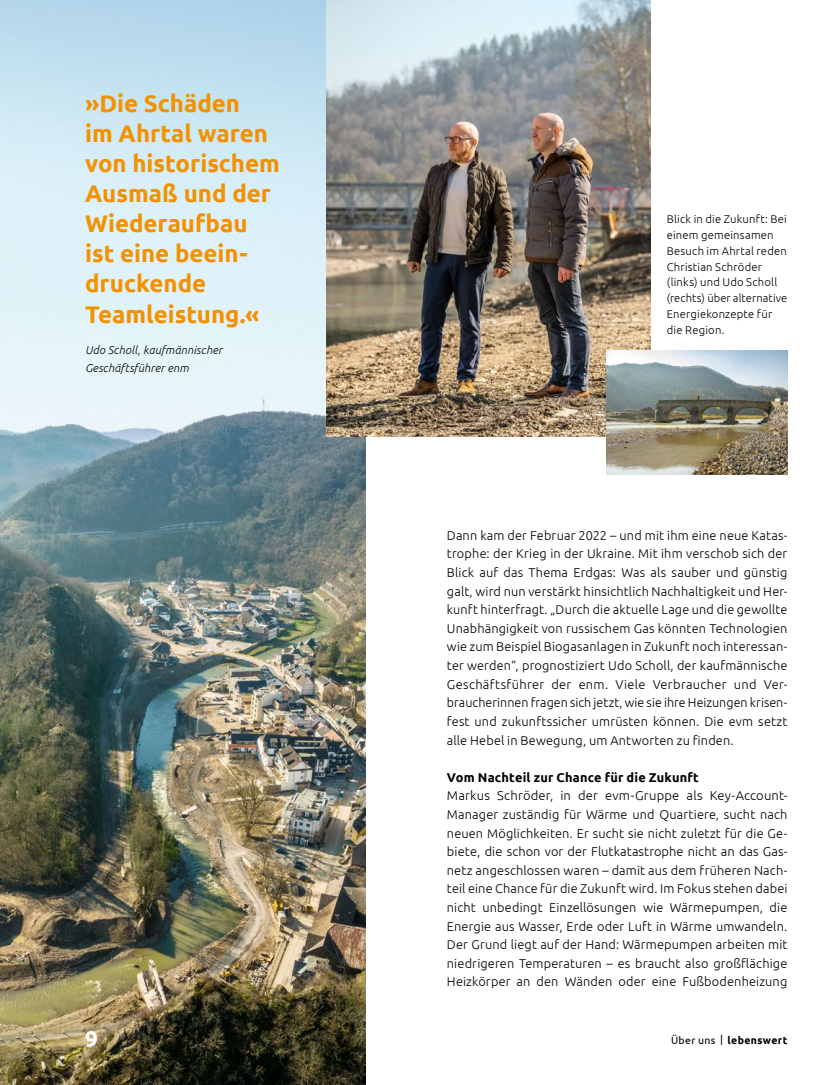
<style>
.page{position:relative;width:830px;height:1085px;background:#fff}
.page>*{position:absolute;margin:0;border:0;box-sizing:border-box;transform-origin:0 0}
.t1{font:700 24px/30.2px "Ubuntu";color:#f39200}
.t2{font:700 22.5px "Ubuntu";color:#fff}
.t3{font:300 12.75px/18.6px "Ubuntu";letter-spacing:.01em;color:#000;text-align:justify}
.t4{font:700 12.75px "Ubuntu";letter-spacing:.015em;color:#000}
.t5{font:300 11.25px/15.8px "Ubuntu";letter-spacing:.015em;color:#000}
.t6{font:italic 300 11.25px/18.6px "Ubuntu";letter-spacing:.015em;color:#000}
.t7{font:700 10.5px "Ubuntu";letter-spacing:.035em;color:#000}
.s1{font-weight:400}
</style>
<div class="page">
<img style="left:0;top:0;width:365px;height:1084px">
<img style="left:326px;top:0;width:324px;height:436px">
<img style="left:606px;top:351px;width:181px;height:123px">
<h1 class="t1" style="left:85px;top:88px;width:196px">»Die Schäden<br>im Ahrtal waren von historischem<br>Ausmaß und der<br>Wiederaufbau ist eine beein&shy;druckende<br>Teamleistung.«</h1>
<p class="t6" style="left:85px;top:340px;width:139px">Udo Scholl, kaufmännischer<br>Geschäftsführer enm</p>
<p class="t5" style="left:666px;top:211px;width:122px">Blick in die Zukunft: Bei einem gemeinsamen<br>Besuch im Ahrtal reden<br>Christian Schröder (links) und Udo Scholl (rechts) über alternative<br>Energiekonzepte für die Region.</p>
<p class="t3" style="left:446px;top:525px;width:342px">Dann kam der Februar 2022 – und mit ihm eine neue Katas&shy;trophe: der Krieg in der Ukraine. Mit ihm verschob sich der Blick auf das Thema Erdgas: Was als sauber und günstig galt, wird nun verstärkt hinsichtlich Nachhaltigkeit und Her&shy;kunft hinterfragt. „Durch die aktuelle Lage und die gewollte Unabhängigkeit von russischem Gas könnten Technologien wie zum Beispiel Biogasanlagen in Zukunft noch interessan&shy;ter werden“, prognostiziert Udo Scholl, der kaufmännische Geschäftsführer der enm. Viele Verbraucher und Ver&shy;braucherinnen fragen sich jetzt, wie sie ihre Heizungen krisen&shy;fest und zukunftssicher umrüsten können. Die evm setzt alle Hebel in Bewegung, um Antworten zu finden.</p>
<p class="t4" style="left:446px;top:769px;width:253px">Vom Nachteil zur Chance für die Zukunft</p>
<p class="t3" style="left:446px;top:786px;width:342px">Markus Schröder, in der evm-Gruppe als Key-Account-Manager zuständig für Wärme und Quartiere, sucht nach neuen Möglichkeiten. Er sucht sie nicht zuletzt für die Ge&shy;biete, die schon vor der Flutkatastrophe nicht an das Gas&shy;netz angeschlossen waren – damit aus dem früheren Nach&shy;teil eine Chance für die Zukunft wird. Im Fokus stehen dabei nicht unbedingt Einzellösungen wie Wärmepumpen, die Energie aus Wasser, Erde oder Luft in Wärme umwandeln.<br>Der Grund liegt auf der Hand: Wärmepumpen arbeiten mit niedrigeren Temperaturen – es braucht also großflächige Heizkörper an den Wänden oder eine Fußbodenheizung</p>
<h2 class="t2" style="left:85px;top:1025px;width:14px">9</h2>
<p class="t7" style="left:670px;top:1033px;width:118px"><span class="s1">Über uns |</span> lebenswert</p>
</div>
